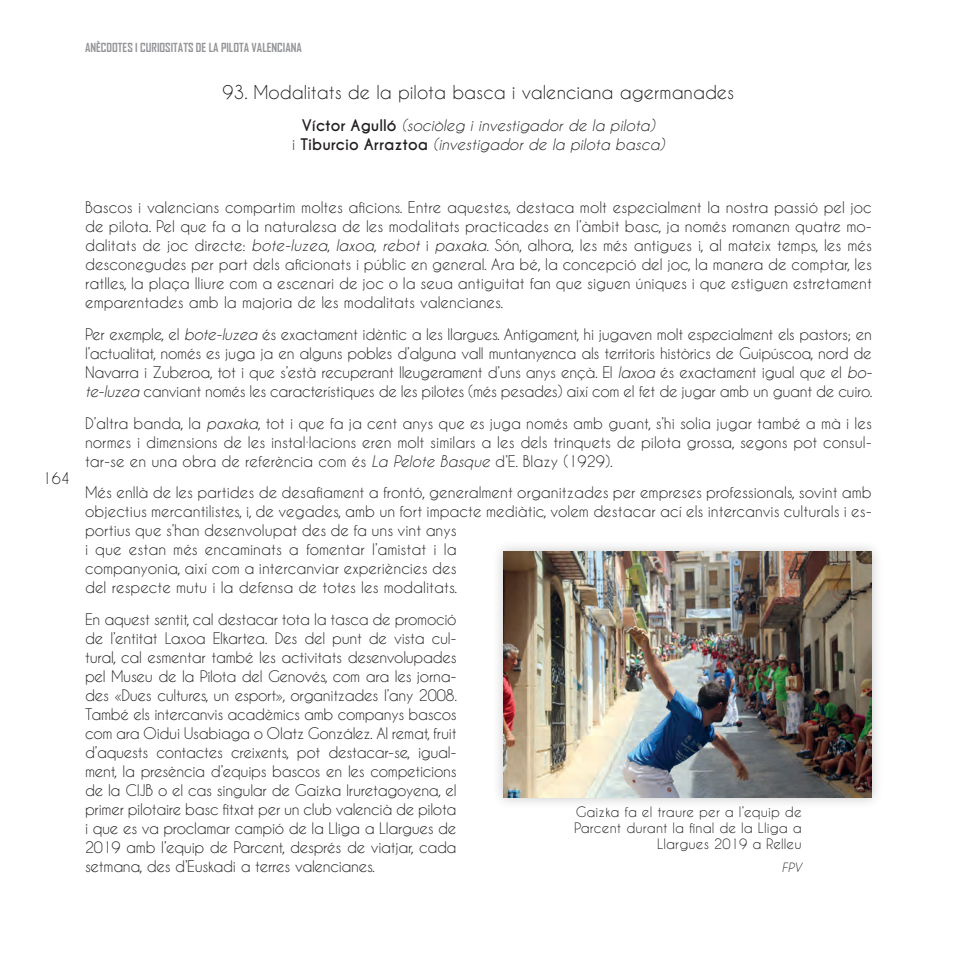
<style>
.page{position:relative;width:957px;height:957px;background:#fff}
.page>*{position:absolute;margin:0;border:0;box-sizing:border-box;transform-origin:0 0}
.t1{font:18px "Caviar Dreams";color:#231f20}
.t2{font:15px/18.9px "Caviar Dreams";color:#231f20;text-align:justify}
.t3{font:italic 15px/19px "Caviar Dreams";color:#231f20;text-align:center}
.t4{font:13.5px/16.2px "Caviar Dreams";letter-spacing:.01em;color:#231f20;text-align:right}
.t5{font:700 12px "Agency FB";color:#939598}
.t6{font:italic 12px "Caviar Dreams";color:#231f20}
.s1{font-weight:700;font-style:normal}
.s2{font-style:normal}
.s3{font-style:italic}
</style>
<div class="page">
<div style="left:492px;top:540px;width:391px;height:269px;background:#231f20;opacity:.25"></div>
<img style="left:503px;top:552px;width:369px;height:245px">
<p class="t5" style="left:85px;top:40px;width:218px">ANÈCDOTES I CURIOSITATS DE LA PILOTA VALENCIANA</p>
<p class="t1" style="left:223px;top:81px;width:513px">93. Modalitats de la pilota basca i valenciana agermanades</p>
<p class="t3" style="left:292px;top:116px;width:374px"><span class="s1">Víctor Agulló</span> (sociòleg i investigador de la pilota)<br><span class="s2">i</span> <span class="s1">Tiburcio Arraztoa</span> (investigador de la pilota basca)</p>
<p class="t2" style="left:43px;top:469px;width:29px">164</p>
<p class="t2" style="left:85px;top:198px;width:788px">Bascos i valencians compartim moltes aficions. Entre aquestes, destaca molt especialment la nostra passió pel joc de pilota. Pel que fa a la naturalesa de les modalitats practicades en l’àmbit basc, ja només romanen quatre mo&shy;dalitats de joc directe: <span class="s3">bote-luzea</span>, <span class="s3">laxoa</span>, <span class="s3">rebot</span> i <span class="s3">paxaka</span>. Són, alhora, les més antigues i, al mateix temps, les més desconegudes per part dels aficionats i públic en general. Ara bé, la concepció del joc, la manera de comptar, les ratlles, la plaça lliure com a escenari de joc o la seua antiguitat fan que siguen úniques i que estiguen estretament emparentades amb la majoria de les modalitats valencianes.</p>
<p class="t2" style="left:85px;top:324px;width:789px">Per exemple, el <span class="s3">bote-luzea</span> és exactament idèntic a les llargues. Antigament, hi jugaven molt especialment els pastors; en l’actualitat, només es juga ja en alguns pobles d’alguna vall muntanyenca als territoris històrics de Guipúscoa, nord de Navarra i Zuberoa, tot i que s’està recuperant lleugerament d’uns anys ençà. El <span class="s3">laxoa</span> és exactament igual que el <span class="s3">bo&shy;te-luzea</span> canviant només les característiques de les pilotes (més pesades) així com el fet de jugar amb un guant de cuiro.</p>
<p class="t2" style="left:85px;top:413px;width:788px">D’altra banda, la <span class="s3">paxaka</span>, tot i que fa ja cent anys que es juga només amb guant, s’hi solia jugar també a mà i les normes i dimensions de les instal·lacions eren molt similars a les dels trinquets de pilota grossa, segons pot consul&shy;tar-se en una obra de referència com és <span class="s3">La Pelote Basque</span> d’E. Blazy (1929).</p>
<p class="t2" style="left:85px;top:483px;width:788px;text-align:left">Més enllà de les partides de desafiament a frontó, generalment organitzades per empreses professionals, sovint amb objectius mercantilistes, i, de vegades, amb un fort impacte mediàtic, volem destacar ací els intercanvis culturals i es&shy;portius que s’han desenvolupat des de fa uns vint anys<br>i que estan més encaminats a fomentar l’amistat i la<br>companyonia, així com a intercanviar experiències des<br>del respecte mutu i la defensa de totes les modalitats.</p>
<p class="t2" style="left:85px;top:609px;width:374px">En aquest sentit, cal destacar tota la tasca de promoció de l’entitat Laxoa Elkartea<span class="s3">.</span> Des del punt de vista cul&shy;tural, cal esmentar també les activitats desenvolupades pel Museu de la Pilota del Genovés, com ara les jorna&shy;des «Dues cultures, un esport», organitzades l’any 2008.<br>També els intercanvis acadèmics amb companys bascos com ara Oidui Usabiaga o Olatz González. Al remat, fruit d’aquests contactes creixents, pot destacar-se, igual&shy;ment, la presència d’equips bascos en les competicions de la CIJB o el cas singular de Gaizka Iruretagoyena, el primer pilotaire basc fitxat per un club valencià de pilota i que es va proclamar campió de la Lliga a Llargues de 2019 amb l’equip de Parcent, després de viatjar, cada setmana, des d’Euskadi a terres valencianes.</p>
<p class="t4" style="left:574px;top:803px;width:229px">Gaizka fa el traure per a l’equip de<br>Parcent durant la final de la Lliga a<br>Llargues 2019 a Relleu</p>
<p class="t6" style="left:782px;top:860px;width:21px">FPV</p>
</div>
